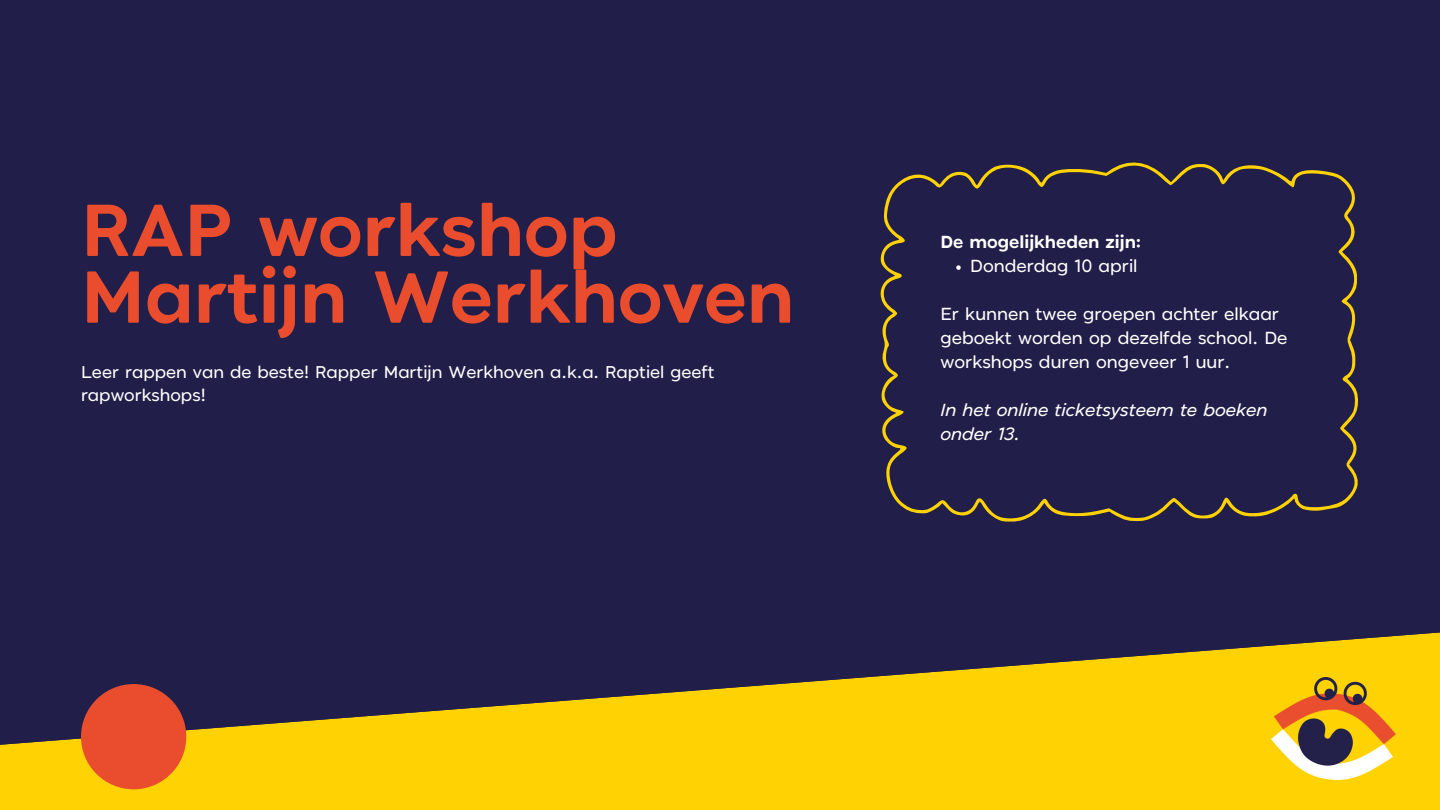
<style>
.page{position:relative;width:1440px;height:810px;background:#211f49}
.page>*{position:absolute;margin:0;border:0;box-sizing:border-box;transform-origin:0 0}
.t1{font:700 73.3px/66.8px "JT Marnie";color:#e94d2d}
.t2{font:500 17.4px/24px "JT Marnie";color:#fff}
.t3{font:italic 500 17.4px/24px "JT Marnie";color:#fff}
.t4{font:700 17.4px "JT Marnie";color:#fff}
.t5{font:500 17px/23.2px "JT Marnie";color:#fff}
</style>
<div class="page">
<svg style="left:0;top:632px;width:1440px;height:178px;fill:#ffd204"></svg>
<div style="left:81px;top:684px;width:105px;height:105px;background:#e94d2d;border-radius:50%"></div>
<svg style="left:880px;top:162px;width:478px;height:360px"></svg>
<svg style="left:956px;top:265px;width:5px;height:5px"></svg>
<img style="left:1271px;top:678px;width:125px;height:102px">
<h1 class="t1" style="left:81px;top:201px;width:715px">RAP workshop<br>Martijn Werkhoven</h1>
<p class="t5" style="left:81px;top:361px;width:635px">Leer rappen van de beste! Rapper Martijn Werkhoven a.k.a. Raptiel geeft rapworkshops!</p>
<p class="t4" style="left:940px;top:234px;width:202px">De mogelijkheden zijn:</p>
<h2 class="t2" style="left:970px;top:255px;width:169px">Donderdag 10 april</h2>
<p class="t2" style="left:940px;top:303px;width:349px">Er kunnen twee groepen achter elkaar geboekt worden op dezelfde school. De workshops duren ongeveer 1 uur.</p>
<p class="t3" style="left:940px;top:399px;width:329px">In het online ticketsysteem te boeken onder 13.</p>
</div>
